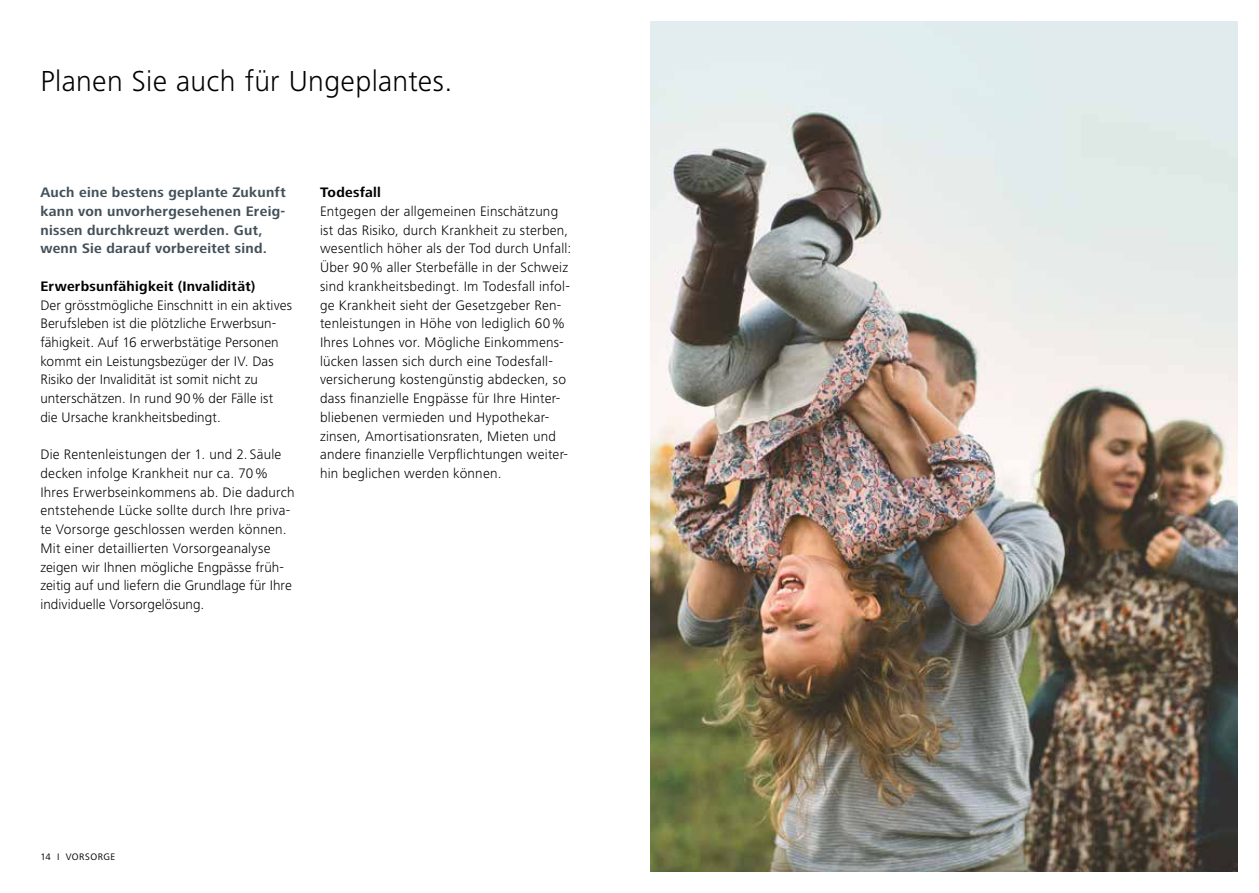
<style>
.page{position:relative;width:1259px;height:893px;background:#fff}
.page>*{position:absolute;margin:0;border:0;box-sizing:border-box;transform-origin:0 0}
.t1{font:300 30px "Frutiger Next LT";letter-spacing:.01em;color:#000}
.t2{font:300 14.25px/18.8px "Frutiger Next LT";letter-spacing:.015em;color:#000}
.t3{font:700 14.25px/18.8px "Frutiger Next LT";letter-spacing:.02em;color:#435059}
.t4{font:700 14.25px "Frutiger Next LT";letter-spacing:.02em;color:#000}
.t5{font:9.75px "Frutiger Next LT";letter-spacing:.05em;color:#000}
</style>
<div class="page">
<img style="left:651px;top:21px;width:586px;height:851px">
<h1 class="t1" style="left:40px;top:65px;width:413px">Planen Sie auch für Ungeplantes.</h1>
<p class="t3" style="left:40px;top:183px;width:247px">Auch eine bestens geplante Zukunft kann von unvorhergesehenen Ereig&shy;nissen durchkreuzt werden. Gut, wenn Sie darauf vorbereitet sind.</p>
<p class="t4" style="left:40px;top:278px;width:216px">Erwerbsunfähigkeit (Invalidität)</p>
<p class="t2" style="left:40px;top:295px;width:253px">Der grösstmögliche Einschnitt in ein aktives Berufsleben ist die plötzliche Erwerbsun&shy;fähigkeit. Auf 16 erwerbstätige Personen kommt ein Leistungsbezüger der IV. Das Risiko der Invalidität ist somit nicht zu unterschätzen. In rund 90% der Fälle ist die Ursache krankheitsbedingt.</p>
<p class="t2" style="left:40px;top:445px;width:256px">Die Rentenleistungen der 1. und 2. Säule decken infolge Krankheit nur ca. 70 % Ihres Erwerbseinkommens ab. Die dadurch entstehende Lücke sollte durch Ihre priva&shy;te Vorsorge geschlossen werden können.<br>Mit einer detaillierten Vorsorgeanalyse zeigen wir Ihnen mögliche Engpässe früh&shy;zeitig auf und liefern die Grundlage für Ihre individuelle Vorsorgelösung.</p>
<p class="t4" style="left:320px;top:185px;width:62px">Todesfall</p>
<p class="t2" style="left:320px;top:202px;width:252px">Entgegen der allgemeinen Einschätzung ist das Risiko, durch Krankheit zu sterben, wesentlich höher als der Tod durch Unfall:<br>Über 90 % aller Sterbefälle in der Schweiz sind krankheitsbedingt. Im Todesfall infol&shy;ge Krankheit sieht der Gesetzgeber Ren&shy;tenleistungen in Höhe von lediglich 60 % Ihres Lohnes vor. Mögliche Einkommens&shy;lücken lassen sich durch eine Todesfall&shy;versicherung kostengünstig abdecken, so dass finanzielle Engpässe für Ihre Hinter&shy;bliebenen vermieden und Hypothekar&shy;zinsen, Amortisationsraten, Mieten und andere finanzielle Verpflichtungen weiter&shy;hin beglichen werden können.</p>
<p class="t5" style="left:40px;top:851px;width:76px">14 I VORSORGE</p>
</div>
